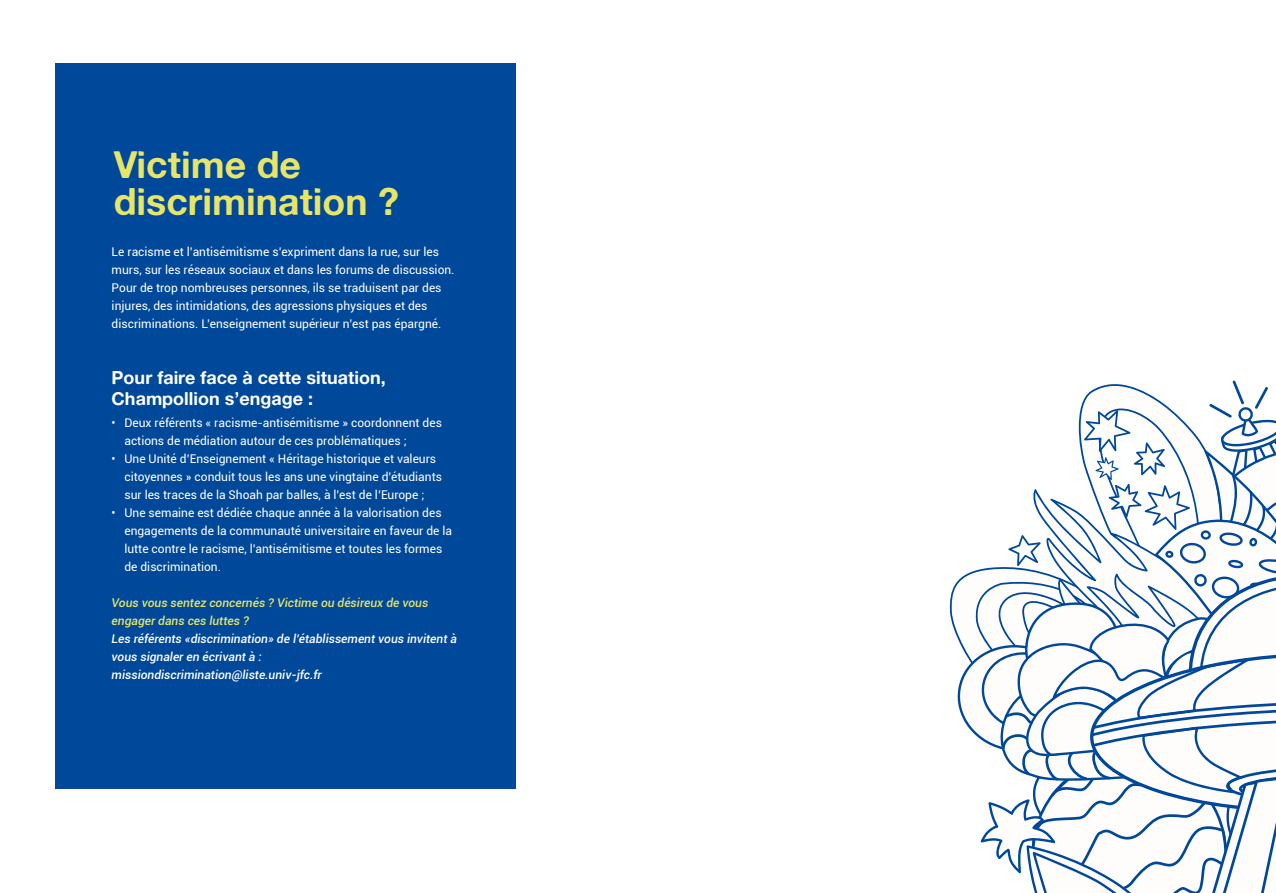
<style>
.page{position:relative;width:1276px;height:893px;background:#fff}
.page>*{position:absolute;margin:0;border:0;box-sizing:border-box;transform-origin:0 0}
.t1{font:37.5px/37.5px "Alte Haas Grotesk Bold";color:#e7e568}
.t2{font:18px/21px "Alte Haas Grotesk Bold";color:#fff}
.t3{font:12px/18px "Roboto";color:#fff}
.t4{font:italic 500 12px/18px "Roboto";color:#fff}
.t5{font:italic 500 12px/18px "Roboto";color:#e7e568}
</style>
<div class="page">
<svg style="left:949px;top:380px;width:327px;height:513px"></svg>
<div style="left:55px;top:64px;width:460px;height:725px;background:#00489a"></div>
<h1 class="t1" style="left:114px;top:145px;width:287px">Victime de discrimination ?</h1>
<p class="t3" style="left:112px;top:242px;width:344px">Le racisme et l’antisémitisme s’expriment dans la rue, sur les murs, sur les réseaux sociaux et dans les forums de discussion.<br>Pour de trop nombreuses personnes, ils se traduisent par des injures, des intimidations, des agressions physiques et des discriminations. L’enseignement supérieur n’est pas épargné.</p>
<h2 class="t2" style="left:112px;top:366px;width:275px">Pour faire face à cette situation,<br>Champollion s’engage :</h2>
<p class="t3" style="left:124px;top:413px;width:319px;text-indent:-13px">• Deux référents « racisme-antisémitisme » coordonnent des actions de médiation autour de ces problématiques ;</p>
<p class="t3" style="left:124px;top:449px;width:319px;text-indent:-13px">• Une Unité d’Enseignement « Héritage historique et valeurs citoyennes » conduit tous les ans une vingtaine d’étudiants sur les traces de la Shoah par balles, à l’est de l’Europe ;</p>
<p class="t3" style="left:124px;top:503px;width:329px;text-indent:-13px">• Une semaine est dédiée chaque année à la valorisation des engagements de la communauté universitaire en faveur de la lutte contre le racisme, l’antisémitisme et toutes les formes de discrimination.</p>
<p class="t5" style="left:112px;top:593px;width:318px">Vous vous sentez concernés ? Victime ou désireux de vous engager dans ces luttes ?</p>
<p class="t4" style="left:112px;top:629px;width:347px">Les référents «discrimination» de l’établissement vous invitent à vous signaler en écrivant à : missiondiscrimination@liste.univ-jfc.fr</p>
</div>
